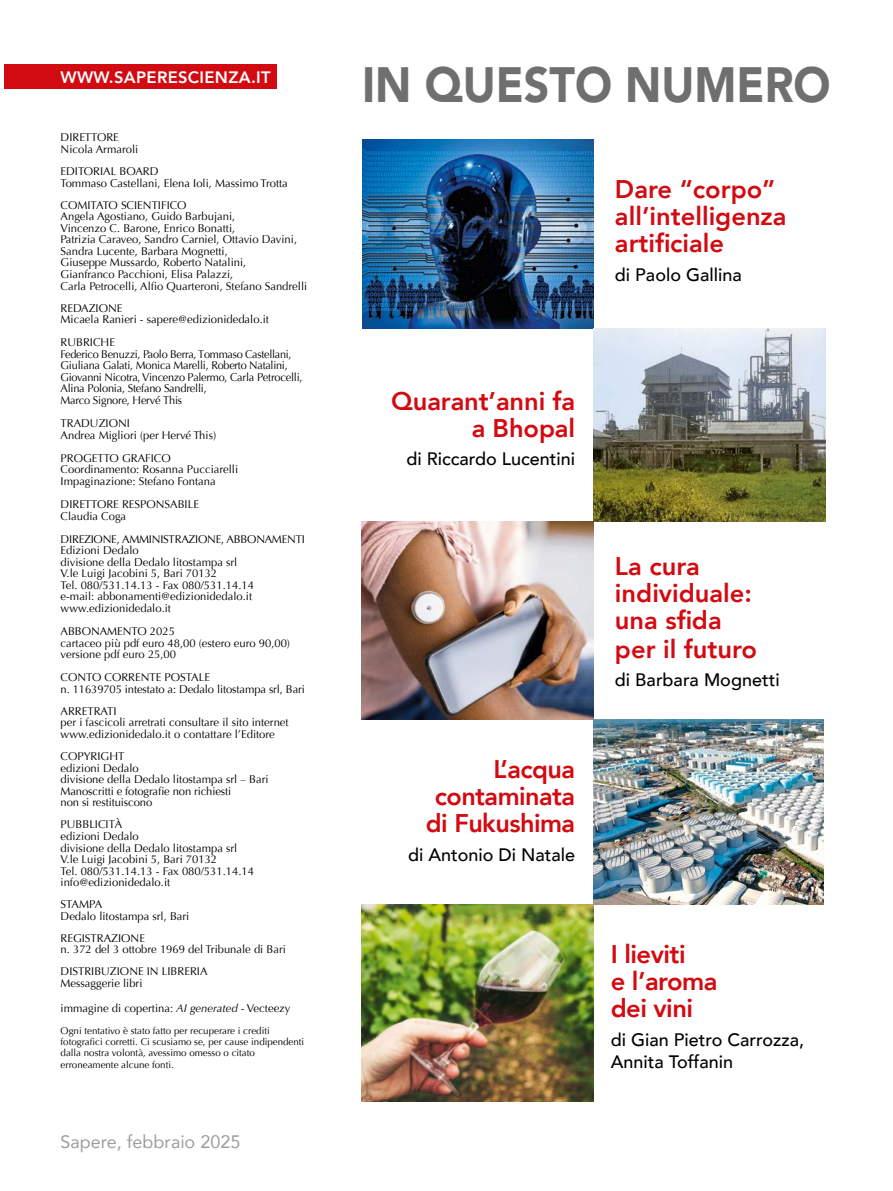
<style>
.page{position:relative;width:893px;height:1191px;background:#fff}
.page>*{position:absolute;margin:0;border:0;box-sizing:border-box;transform-origin:0 0}
.t1{font:900 49.5px "Avenir";color:#706f6f;scale:.9 1}
.t2{font:800 25.5px/27px "Avenir";letter-spacing:-.005em;color:#d20a11}
.t3{font:500 18px/22.5px "Avenir";color:#000}
.t4{font:18px "Avenir";color:#9d9d9c}
.t5{font:800 16.5px "Avenir";letter-spacing:.02em;color:#fff}
.t6{font:11.25px/11.6px "Optima";color:#000}
.t7{font:11.25px/11.6px "Optima";letter-spacing:-.02em;color:#000}
.t8{font:9.75px/11.2px "Optima";color:#000}
.s1{font-style:italic}
</style>
<div class="page">
<div style="left:4px;top:64px;width:272px;height:24px;background:#d20a11"></div>
<img style="left:363px;top:140px;width:230px;height:188px">
<img style="left:361px;top:904px;width:233px;height:197px">
<img style="left:594px;top:719px;width:230px;height:185px">
<img style="left:594px;top:328px;width:231px;height:193px">
<img style="left:361px;top:521px;width:232px;height:198px">
<h3 class="t5" style="left:61px;top:65px;width:212px">WWW.SAPERESCIENZA.IT</h3>
<p class="t6" style="left:61px;top:132px;width:79px">DIRETTORE<br>Nicola Armaroli</p>
<p class="t6" style="left:61px;top:165px;width:229px">EDITORIAL BOARD<br>Tommaso Castellani, Elena Ioli, Massimo Trotta</p>
<p class="t6" style="left:61px;top:199px;width:248px">COMITATO SCIENTIFICO<br>Angela Agostiano, Guido Barbujani,<br>Vincenzo C. Barone, Enrico Bonatti,<br>Patrizia Caraveo, Sandro Carniel, Ottavio Davini, Sandra Lucente, Barbara Mognetti,<br>Giuseppe Mussardo, Roberto Natalini,<br>Gianfranco Pacchioni, Elisa Palazzi,<br>Carla Petrocelli, Alfio Quarteroni, Stefano Sandrelli</p>
<p class="t6" style="left:61px;top:302px;width:210px">REDAZIONE<br>Micaela Ranieri - sapere@edizionidedalo.it</p>
<p class="t7" style="left:61px;top:337px;width:243px">RUBRICHE<br>Federico Benuzzi, Paolo Berra, Tommaso Castellani, Giuliana Galati, Monica Marelli, Roberto Natalini, Giovanni Nicotra, Vincenzo Palermo, Carla Petrocelli, Alina Polonia, Stefano Sandrelli,<br>Marco Signore, Hervé This</p>
<p class="t6" style="left:61px;top:417px;width:157px">TRADUZIONI<br>Andrea Migliori (per Hervé This)</p>
<p class="t6" style="left:61px;top:452px;width:179px">PROGETTO GRAFICO<br>Coordinamento: Rosanna Pucciarelli<br>Impaginazione: Stefano Fontana</p>
<p class="t6" style="left:61px;top:498px;width:140px">DIRETTORE RESPONSABILE<br>Claudia Coga</p>
<p class="t6" style="left:61px;top:533px;width:246px">DIREZIONE, AMMINISTRAZIONE, ABBONAMENTI Edizioni Dedalo<br>divisione della Dedalo litostampa srl<br>V.le Luigi Jacobini 5, Bari 70132<br>Tel. 080/531.14.13 - Fax 080/531.14.14<br>e-mail: abbonamenti@edizionidedalo.it www.edizionidedalo.it</p>
<p class="t6" style="left:61px;top:625px;width:231px">ABBONAMENTO 2025<br>cartaceo più pdf euro 48,00 (estero euro 90,00) versione pdf euro 25,00</p>
<p class="t6" style="left:61px;top:672px;width:246px">CONTO CORRENTE POSTALE<br>n. 11639705 intestato a: Dedalo litostampa srl, Bari</p>
<p class="t6" style="left:61px;top:705px;width:230px">ARRETRATI<br>per i fascicoli arretrati consultare il sito internet www.edizionidedalo.it o contattare l’Editore</p>
<p class="t6" style="left:61px;top:750px;width:210px">COPYRIGHT<br>edizioni Dedalo<br>divisione della Dedalo litostampa srl – Bari<br>Manoscritti e fotografie non richiesti<br>non si restituiscono</p>
<p class="t6" style="left:61px;top:819px;width:195px">PUBBLICITÀ<br>edizioni Dedalo<br>divisione della Dedalo litostampa srl<br>V.le Luigi Jacobini 5, Bari 70132<br>Tel. 080/531.14.13 - Fax 080/531.14.14 info@edizionidedalo.it</p>
<p class="t6" style="left:61px;top:898px;width:130px">STAMPA<br>Dedalo litostampa srl, Bari</p>
<p class="t6" style="left:61px;top:932px;width:227px">REGISTRAZIONE<br>n. 372 del 3 ottobre 1969 del Tribunale di Bari</p>
<p class="t6" style="left:61px;top:966px;width:148px">DISTRIBUZIONE IN LIBRERIA<br>Messaggerie libri</p>
<p class="t6" style="left:61px;top:1002px;width:231px">immagine di copertina: <span class="s1">AI generated</span> - Vecteezy</p>
<p class="t8" style="left:61px;top:1025px;width:245px">Ogni tentativo è stato fatto per recuperare i crediti fotografici corretti. Ci scusiamo se, per cause indipendenti dalla nostra volontà, avessimo omesso o citato erroneamente alcune fonti.</p>
<h3 class="t4" style="left:61px;top:1127px;width:181px">Sapere, febbraio 2025</h3>
<h1 class="t1" style="left:362px;top:42px;width:522px">IN QUESTO NUMERO</h1>
<h2 class="t2" style="left:615px;top:176px;width:173px">Dare “corpo” all’intelligenza artificiale</h2>
<h3 class="t3" style="left:615px;top:262px;width:128px">di Paolo Gallina</h3>
<h2 class="t2" style="left:391px;top:387px;width:185px;text-align:right">Quarant’anni fa a Bhopal</h2>
<h3 class="t3" style="left:406px;top:447px;width:170px">di Riccardo Lucentini</h3>
<h2 class="t2" style="left:426px;top:755px;width:151px;text-align:right">L’acqua contaminata di Fukushima</h2>
<h3 class="t3" style="left:408px;top:842px;width:169px">di Antonio Di Natale</h3>
<h2 class="t2" style="left:615px;top:553px;width:144px;line-height:27.5px">La cura individuale: una sfida per il futuro</h2>
<h3 class="t3" style="left:615px;top:668px;width:166px">di Barbara Mognetti</h3>
<h2 class="t2" style="left:611px;top:941px;width:108px">I lieviti<br>e l’aroma dei vini</h2>
<h3 class="t3" style="left:611px;top:1027px;width:195px">di Gian Pietro Carrozza,<br>Annita Toffanin</h3>
</div>
